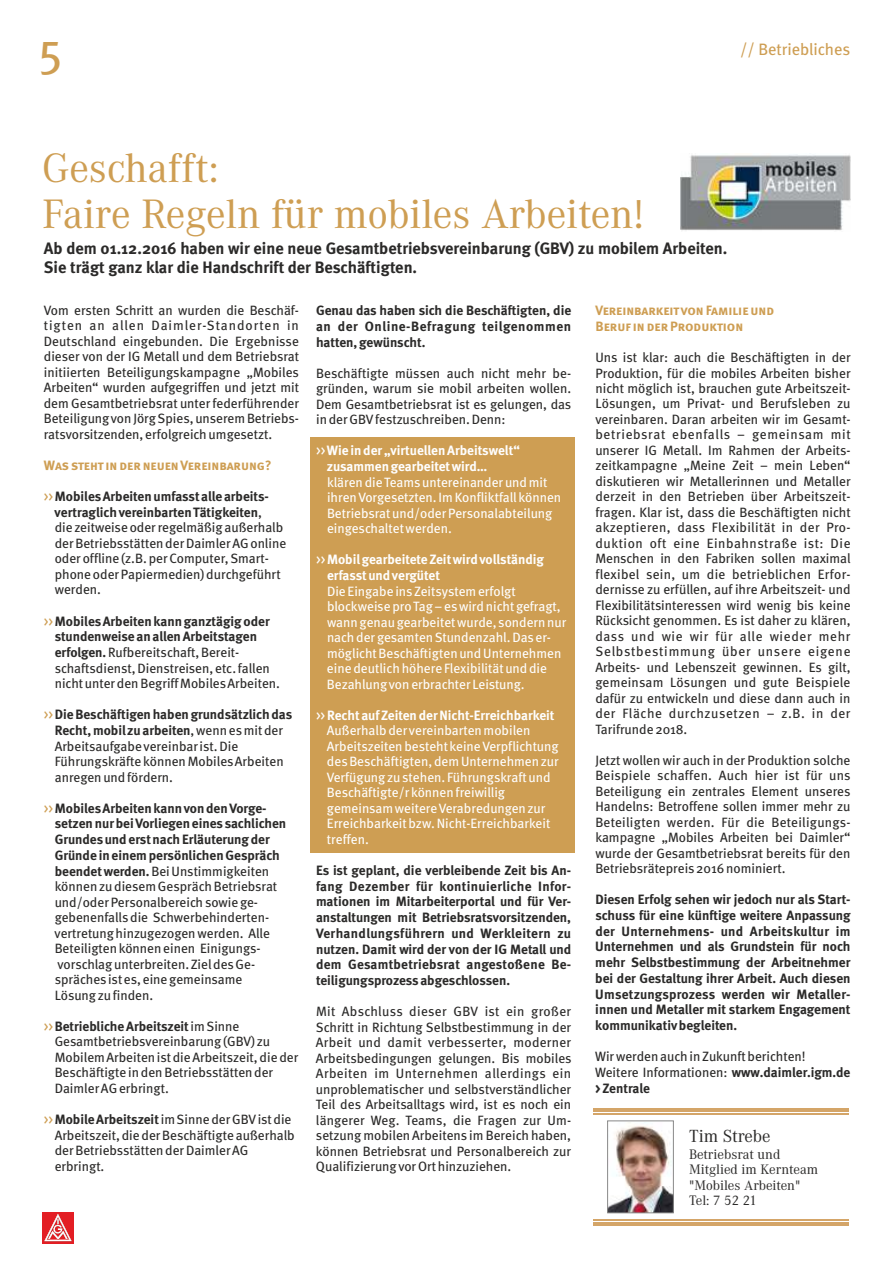
<style>
.page{position:relative;width:893px;height:1263px;background:#fff}
.page>*{position:absolute;margin:0;border:0;box-sizing:border-box;transform-origin:0 0}
.t1{font:47.85px "Meta";color:#ce9e53}
.t2{font:42.6px/46.5px "Corporate A";color:#ce9e53}
.t3{font:18.3px "Corporate A";color:#2b2a29}
.t4{font:700 16.5px/19.2px "Meta";color:#2b2a29}
.t5{font:16.5px "Meta Book LF";color:#ce9e53}
.t6{font:14.25px/15.6px "Corporate A";color:#2b2a29}
.t7{font:13.5px/15.5px "Meta";color:#2b2a29}
.t8{font:700 13.5px/15.8px "Meta";color:#2b2a29;text-align:justify}
.t9{font:13.5px/15.5px "Meta";color:#fefefe}
.t10{font:700 13.5px/15.8px "Meta";color:#fefefe}
.t11{font:13.5px/15.8px "Meta Bold Caps";color:#ce9e53}
.s1{color:#ce9e53}
.s2{font-weight:700}
.s3{font-weight:400}
</style>
<div class="page">
<div style="left:310px;top:437px;width:265px;height:415px;background:#ce9e53"></div>
<svg style="left:42px;top:1212px;width:32px;height:31px"></svg>
<svg style="left:44px;top:1214px;width:28px;height:27px"></svg>
<img style="left:680px;top:154px;width:170px;height:77px">
<hr style="left:594px;top:1108px;width:255px;height:3px;background:#d4a568">
<hr style="left:594px;top:1113px;width:255px;height:2px;background:#d4a568">
<hr style="left:594px;top:1222px;width:255px;height:3px;background:#d4a568">
<hr style="left:594px;top:1219px;width:255px;height:1px;background:#d4a568">
<img style="left:609px;top:1126px;width:62px;height:85px">
<div style="left:607px;top:1121px;width:66px;height:92px;border:1px solid #898989"></div>
<h1 class="t1" style="left:39px;top:29px;width:25px">5</h1>
<p class="t5" style="left:740px;top:42px;width:112px">// Betriebliches</p>
<h2 class="t2" style="left:42px;top:149px;width:603px">Geschafft:<br>Faire Regeln für mobiles Arbeiten!</h2>
<p class="t4" style="left:44px;top:240px;width:685px">Ab dem 01.12.2016 haben wir eine neue Gesamtbetriebsvereinbarung (GBV) zu mobilem Arbeiten.<br>Sie trägt ganz klar die Handschrift der Beschäftigten.</p>
<p class="t7" style="left:44px;top:303px;width:257px;text-align:justify">Vom ersten Schritt an wurden die Beschäf&shy;tigten an allen Daimler-Standorten in Deutschland eingebunden. Die Ergebnisse dieser von der IG Metall und dem Betriebsrat initiierten Beteiligungskampagne „Mobiles Arbeiten“ wurden aufgegriffen und jetzt mit dem Gesamtbetriebsrat unter federführender Beteiligung von Jörg Spies, unserem Betriebs&shy;ratsvorsitzenden, erfolgreich umgesetzt.</p>
<p class="t11" style="left:44px;top:458px;width:229px">Was steht in der neuen Vereinbarung?</p>
<p class="t7" style="left:55px;top:489px;width:233px;text-indent:-11px"><span class="s1">&gt;&gt;</span><span class="s2">MobilesArbeiten umfasstalle arbeits&shy;vertraglich vereinbarten Tätigkeiten</span>,<br>die zeitweise oder regelmäßig außerhalb der Betriebsstätten der Daimler AG online oder offline (z.B. per Computer, Smart&shy;phone oder Papiermedien) durchgeführt werden.</p>
<p class="t7" style="left:55px;top:614px;width:227px;text-indent:-11px"><span class="s1">&gt;&gt;</span> <span class="s2">MobilesArbeiten kann ganztägig oder stundenweise an allen Arbeitstagen erfolgen.</span>Rufbereitschaft, Bereit&shy;schaftsdienst, Dienstreisen, etc. fallen nichtunter den BegriffMobilesArbeiten.</p>
<p class="t7" style="left:55px;top:707px;width:239px;text-indent:-11px"><span class="s1">&gt;&gt;</span> <span class="s2">Die Beschäftigen haben grundsätzlich das Recht, mobilzu arbeiten</span>, wenn esmitder Arbeitsaufgabe vereinbar ist. Die Führungskräfte können MobilesArbeiten anregen und fördern.</p>
<p class="t7" style="left:55px;top:801px;width:233px;text-indent:-11px"><span class="s1">&gt;&gt;</span> <span class="s2">MobilesArbeiten kann von den Vorge&shy;setzen nur bei Vorliegen einessachlichen Grundesund erstnach Erläuterung der Gründe in einem persönlichen Gespräch beendetwerden.</span>Bei Unstimmigkeiten können zu diesem Gespräch Betriebsrat und/oder Personalbereich sowie ge&shy;gebenenfallsdie Schwerbehinderten&shy;vertretung hinzugezogen werden. Alle Beteiligten können einen Einigungs&shy;vorschlag unterbreiten. ZieldesGe&shy;spräches istes, eine gemeinsame Lösung zu finden.</p>
<p class="t7" style="left:55px;top:1019px;width:245px;text-indent:-11px"><span class="s1">&gt;&gt;</span> <span class="s2">Betriebliche Arbeitszeit</span>im Sinne Gesamtbetriebsvereinbarung (GBV) zu Mobilem Arbeiten istdie Arbeitszeit, die der Beschäftigte in den Betriebsstätten der Daimler AG erbringt.</p>
<p class="t7" style="left:55px;top:1112px;width:242px;text-indent:-11px"><span class="s1">&gt;&gt;</span> <span class="s2">Mobile Arbeitszeit</span>im Sinne der GBVistdie Arbeitszeit, die der Beschäftigte außerhalb der Betriebsstätten der Daimler AG erbringt.</p>
<p class="t8" style="left:316px;top:303px;width:257px">Genau das haben sich die Beschäftigten, die an der Online-Befragung teilgenommen hatten, gewünscht.</p>
<p class="t7" style="left:316px;top:366px;width:257px;text-align:justify">Beschäftigte müssen auch nicht mehr be&shy;gründen, warum sie mobil arbeiten wollen.<br>Dem Gesamtbetriebsrat ist es gelungen, das in der GBVfestzuschreiben. Denn:</p>
<p class="t10" style="left:327px;top:444px;width:194px;text-indent:-11px"><span class="s3">&gt;&gt;</span>Wie in der „virtuellen Arbeitswelt“ zusammen gearbeitetwird…</p>
<p class="t9" style="left:327px;top:475px;width:236px">klären die Teamsuntereinander und mit ihren Vorgesetzten. Im Konfliktfallkönnen Betriebsratund/oder Personalabteilung eingeschaltetwerden.</p>
<p class="t10" style="left:327px;top:553px;width:219px;text-indent:-11px"><span class="s3">&gt;&gt;</span> Mobilgearbeitete Zeitwird vollständig erfasstund vergütet</p>
<p class="t9" style="left:327px;top:584px;width:241px">Die Eingabe insZeitsystem erfolgt blockweise pro Tag – eswird nichtgefragt, wann genau gearbeitetwurde, sondern nur nach der gesamten Stundenzahl. Daser&shy;möglichtBeschäftigten und Unternehmen eine deutlich höhere Flexibilitätund die Bezahlung von erbrachter Leistung.</p>
<p class="t9" style="left:327px;top:708px;width:233px;text-indent:-11px">&gt;&gt; <span class="s2">RechtaufZeiten der Nicht-Erreichbarkeit </span>Außerhalb der vereinbarten mobilen Arbeitszeiten bestehtkeine Verpflichtung desBeschäftigten, dem Unternehmen zur Verfügung zu stehen. Führungskraftund Beschäftigte/r können freiwillig gemeinsam weitere Verabredungen zur Erreichbarkeitbzw. Nicht-Erreichbarkeit treffen.</p>
<p class="t8" style="left:316px;top:863px;width:257px">Es ist geplant, die verbleibende Zeit bis An&shy;fang Dezember für kontinuierliche Infor&shy;mationen im Mitarbeiterportal und für Ver&shy;anstaltungen mit Betriebsratsvorsitzenden, Verhandlungsführern und Werkleitern zu nutzen. Damit wird der von der IG Metall und dem Gesamtbetriebsrat angestoßene Be&shy;teiligungsprozessabgeschlossen.</p>
<p class="t7" style="left:316px;top:1004px;width:257px;text-align:justify">Mit Abschluss dieser GBV ist ein großer Schritt in Richtung Selbstbestimmung in der Arbeit und damit verbesserter, moderner Arbeitsbedingungen gelungen. Bis mobiles Arbeiten im Unternehmen allerdings ein unproblematischer und selbstverständlicher Teil des Arbeitsalltags wird, ist es noch ein längerer Weg. Teams, die Fragen zur Um&shy;setzung mobilen Arbeitens im Bereich haben, können Betriebsrat und Personalbereich zur Qualifizierung vor Orthinzuziehen.</p>
<p class="t11" style="left:595px;top:303px;width:180px">Vereinbarkeitvon Familie und<br>Beruf in der Produktion</p>
<p class="t7" style="left:595px;top:350px;width:257px;text-align:justify">Uns ist klar: auch die Beschäftigten in der Produktion, für die mobiles Arbeiten bisher nicht möglich ist, brauchen gute Arbeitszeit-Lösungen, um Privat- und Berufsleben zu vereinbaren. Daran arbeiten wir im Gesamt&shy;betriebsrat ebenfalls – gemeinsam mit unserer IG Metall. Im Rahmen der Arbeits&shy;zeitkampagne „Meine Zeit – mein Leben“ diskutieren wir Metallerinnen und Metaller derzeit in den Betrieben über Arbeitszeit&shy;fragen. Klar ist, dass die Beschäftigten nicht akzeptieren, dass Flexibilität in der Pro&shy;duktion oft eine Einbahnstraße ist: Die Menschen in den Fabriken sollen maximal flexibel sein, um die betrieblichen Erfor&shy;dernisse zu erfüllen, auf ihre Arbeitszeit- und Flexibilitätsinteressen wird wenig bis keine Rücksicht genommen. Es ist daher zu klären, dass und wie wir für alle wieder mehr Selbstbestimmung über unsere eigene Arbeits- und Lebenszeit gewinnen. Es gilt, gemeinsam Lösungen und gute Beispiele dafür zu entwickeln und diese dann auch in der Fläche durchzusetzen – z.B. in der Tarifrunde 2018.</p>
<p class="t7" style="left:595px;top:753px;width:257px;text-align:justify">Jetzt wollen wir auch in der Produktion solche Beispiele schaffen. Auch hier ist für uns Beteiligung ein zentrales Element unseres Handelns: Betroffene sollen immer mehr zu Beteiligten werden. Für die Beteiligungs&shy;kampagne „Mobiles Arbeiten bei Daimler“ wurde der Gesamtbetriebsrat bereits für den Betriebsrätepreis2016 nominiert.</p>
<p class="t8" style="left:595px;top:892px;width:257px">Diesen Erfolg sehen wir jedoch nur als Start&shy;schuss für eine künftige weitere Anpassung der Unternehmens- und Arbeitskultur im Unternehmen und als Grundstein für noch mehr Selbstbestimmung der Arbeitnehmer bei der Gestaltung ihrer Arbeit. Auch diesen Umsetzungsprozess werden wir Metaller&shy;innen und Metaller mit starkem Engagement kommunikativbegleiten.</p>
<p class="t7" style="left:595px;top:1049px;width:257px">Wir werden auch in Zukunftberichten!<br>Weitere Informationen: <span class="s2">www.daimler.igm.de &gt; Zentrale</span></p>
<h3 class="t3" style="left:689px;top:1130px;width:83px">Tim Strebe</h3>
<p class="t6" style="left:689px;top:1148px;width:131px">Betriebsrat und<br>Mitglied im Kernteam "Mobiles Arbeiten"<br>Tel: 7 52 21</p>
</div>
